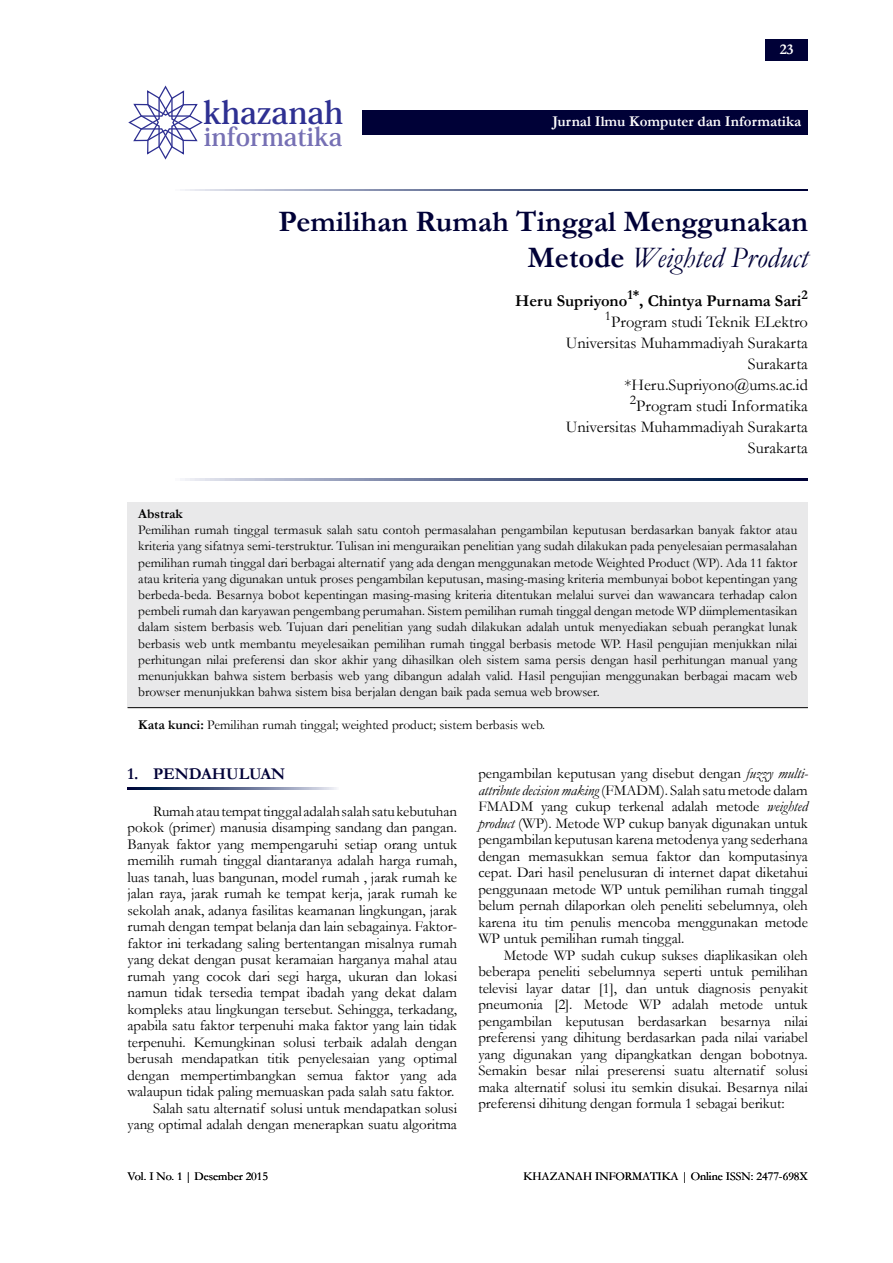
<style>
.page{position:relative;width:893px;height:1263px;background:#fff}
.page>*{position:absolute;margin:0;border:0;box-sizing:border-box;transform-origin:0 0}
.t1{font:700 31.35px "Koz Min Pro";color:#2e3092}
.t2{font:700 30px/36px "Garamond";color:#000137;text-align:right}
.t3{font:700 25.35px "Koz Min Pro";color:#7670b4}
.t4{font:16.5px/21px "Garamond";color:#000;text-align:right}
.t5{font:700 16.5px "Garamond";color:#000}
.t6{font:700 16.5px "Garamond";color:#000137}
.t7{font:15px/16.5px "Garamond";letter-spacing:-.005em;color:#000;text-align:justify}
.t8{font:700 15px "Garamond";color:#fff}
.t9{font:13.5px/16.2px "Garamond";color:#000;text-align:justify}
.t10{font:700 13.5px "Garamond";color:#000}
.t11{font:12px "Garamond";color:#000}
.s1{font-weight:400;font-style:italic}
.s2{font-weight:700}
.s3{font-style:italic}
</style>
<div class="page">
<svg style="left:128px;top:85px;width:75px;height:75px"></svg>
<div style="left:363px;top:110px;width:445px;height:25px;background:#000137"></div>
<div style="left:766px;top:39px;width:42px;height:21px;background:#000137"></div>
<div style="left:128px;top:502px;width:680px;height:206px;background:#e9e9ea"></div>
<hr style="left:128px;top:707px;width:680px;height:1px;background:#000">
<img style="left:128px;top:788px;width:209px;height:1px">
<img style="left:180px;top:189px;width:627px;height:2px">
<img style="left:180px;top:479px;width:627px;height:1px">
<h1 class="t1" style="left:203px;top:94px;width:142px">khazanah</h1>
<h3 class="t3" style="left:204px;top:122px;width:140px">informatika</h3>
<p class="t8" style="left:780px;top:40px;width:15px">23</p>
<p class="t8" style="left:552px;top:111px;width:250px">Jurnal Ilmu Komputer dan Informatika</p>
<h2 class="t2" style="left:278px;top:204px;width:531px">Pemilihan Rumah Tinggal Menggunakan<br>Metode <span class="s1">Weighted Product</span></h2>
<p class="t5" style="left:515px;top:290px;width:114px">Heru Supriyono</p>
<p class="t10" style="left:627px;top:285px;width:13px">1*</p>
<p class="t10" style="left:802px;top:285px;width:8px">2</p>
<p class="t5" style="left:639px;top:290px;width:164px">, Chintya Purnama Sari</p>
<p class="t9" style="left:605px;top:307px;width:8px">1</p>
<p class="t4" style="left:566px;top:311px;width:244px">Program studi Teknik ELektro<br>Universitas Muhammadiyah Surakarta<br>Surakarta *Heru.Supriyono@ums.ac.id</p>
<p class="t9" style="left:630px;top:391px;width:8px">2</p>
<p class="t4" style="left:566px;top:395px;width:244px">Program studi Informatika<br>Universitas Muhammadiyah Surakarta<br>Surakarta</p>
<p class="t10" style="left:138px;top:504px;width:46px">Abstrak</p>
<p class="t9" style="left:138px;top:521px;width:661px">Pemilihan rumah tinggal termasuk salah satu contoh permasalahan pengambilan keputusan berdasarkan banyak faktor atau kriteria yang sifatnya semi-terstruktur. Tulisan ini menguraikan penelitian yang sudah dilakukan pada penyelesaian permasalahan pemilihan rumah tinggal dari berbagai alternatif yang ada dengan menggunakan metode Weighted Product (WP). Ada 11 faktor atau kriteria yang digunakan untuk proses pengambilan keputusan, masing-masing kriteria membunyai bobot kepentingan yang berbeda-beda. Besarnya bobot kepentingan masing-masing kriteria ditentukan melalui survei dan wawancara terhadap calon pembeli rumah dan karyawan pengembang perumahan. Sistem pemilihan rumah tinggal dengan metode WP diimplementasikan dalam sistem berbasis web. Tujuan dari penelitian yang sudah dilakukan adalah untuk menyediakan sebuah perangkat lunak berbasis web untk membantu meyelesaikan pemilihan rumah tinggal berbasis metode WP. Hasil pengujian menjukkan nilai perhitungan nilai preferensi dan skor akhir yang dihasilkan oleh sistem sama persis dengan hasil perhitungan manual yang menunjukkan bahwa sistem berbasis web yang dibangun adalah valid. Hasil pengujian menggunakan berbagai macam web browser menunjukkan bahwa sistem bisa berjalan dengan baik pada semua web browser.</p>
<p class="t9" style="left:138px;top:716px;width:409px"><span class="s2">Kata kunci:</span> Pemilihan rumah tinggal; weighted product; sistem berbasis web.</p>
<p class="t6" style="left:128px;top:763px;width:159px">1. PENDAHULUAN</p>
<p class="t7" style="left:128px;top:802px;width:331px;text-align:right">Rumah atau tempat tinggal adalah salah satu kebutuhan pokok (primer) manusia disamping sandang dan pangan.<br>Banyak faktor yang mempengaruhi setiap orang untuk memilih rumah tinggal diantaranya adalah harga rumah, luas tanah, luas bangunan, model rumah , jarak rumah ke jalan raya, jarak rumah ke tempat kerja, jarak rumah ke sekolah anak, adanya fasilitas keamanan lingkungan, jarak rumah dengan tempat belanja dan lain sebagainya. Faktor&shy;faktor ini terkadang saling bertentangan misalnya rumah yang dekat dengan pusat keramaian harganya mahal atau rumah yang cocok dari segi harga, ukuran dan lokasi namun tidak tersedia tempat ibadah yang dekat dalam kompleks atau lingkungan tersebut. Sehingga, terkadang, apabila satu faktor terpenuhi maka faktor yang lain tidak terpenuhi. Kemungkinan solusi terbaik adalah dengan berusah mendapatkan titik penyelesaian yang optimal dengan mempertimbangkan semua faktor yang ada walaupun tidak paling memuaskan pada salah satu faktor.<br>Salah satu alternatif solusi untuk mendapatkan solusi yang optimal adalah dengan menerapkan suatu algoritma</p>
<p class="t7" style="left:478px;top:765px;width:331px">pengambilan keputusan yang disebut dengan <span class="s3">fuzzy multi&shy;attribute decision making</span> (FMADM). Salah satu metode dalam FMADM yang cukup terkenal adalah metode <span class="s3">weighted product</span> (WP). Metode WP cukup banyak digunakan untuk pengambilan keputusan karena metodenya yang sederhana dengan memasukkan semua faktor dan komputasinya cepat. Dari hasil penelusuran di internet dapat diketahui penggunaan metode WP untuk pemilihan rumah tinggal belum pernah dilaporkan oleh peneliti sebelumnya, oleh karena itu tim penulis mencoba menggunakan metode WP untuk pemilihan rumah tinggal.</p>
<p class="t7" style="left:478px;top:946px;width:331px;text-indent:26px">Metode WP sudah cukup sukses diaplikasikan oleh beberapa peneliti sebelumnya seperti untuk pemilihan televisi layar datar [1], dan untuk diagnosis penyakit pneumonia [2]. Metode WP adalah metode untuk pengambilan keputusan berdasarkan besarnya nilai preferensi yang dihitung berdasarkan pada nilai variabel yang digunakan yang dipangkatkan dengan bobotnya.<br>Semakin besar nilai preserensi suatu alternatif solusi maka alternatif solusi itu semkin disukai. Besarnya nilai preferensi dihitung dengan formula 1 sebagai berikut:</p>
<p class="t11" style="left:128px;top:1168px;width:142px">Vol. I No. 1 | Desember 2015</p>
<p class="t11" style="left:523px;top:1168px;width:286px">KHAZANAH INFORMATIKA | Online ISSN: 2477-698X</p>
</div>
